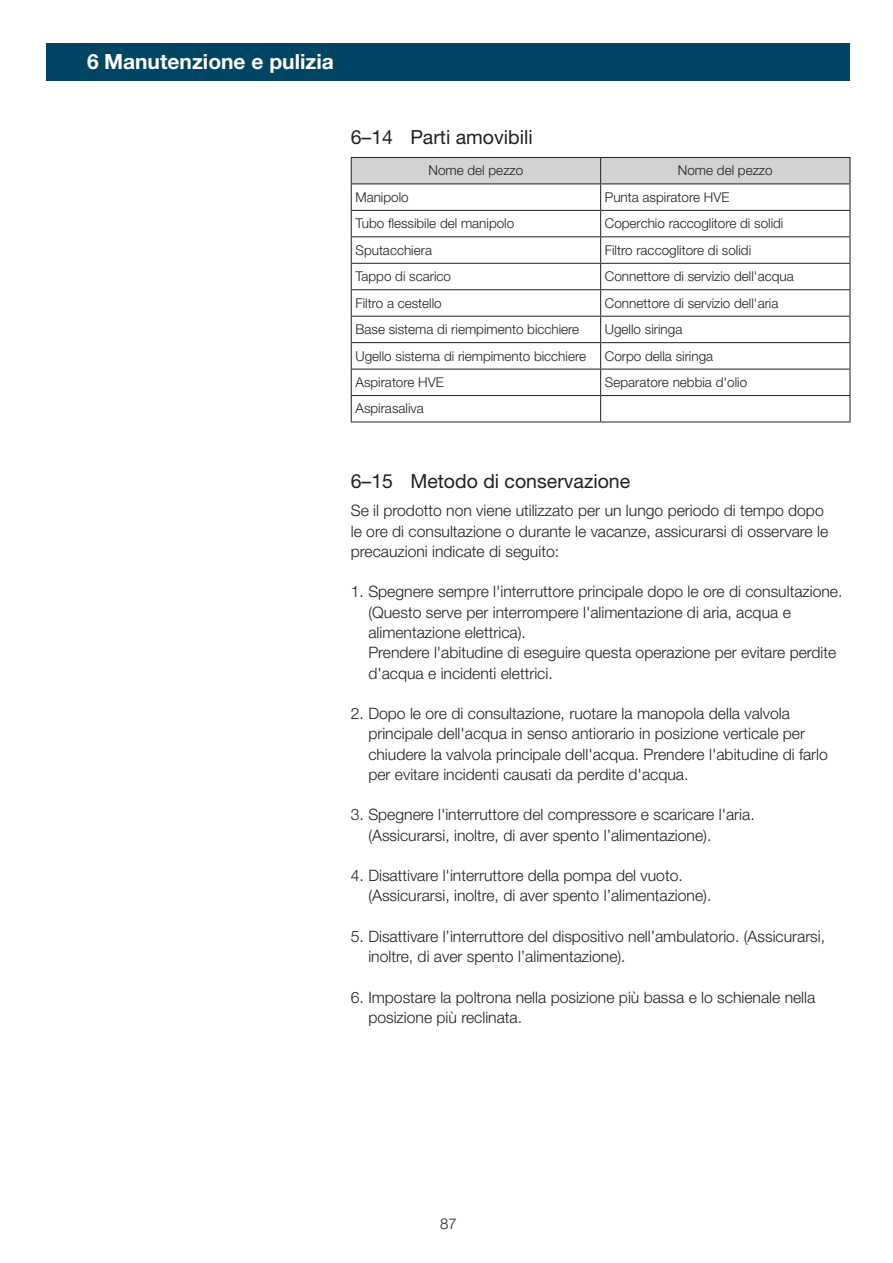
<style>
.page{position:relative;width:893px;height:1263px;background:#fff}
.page>*{position:absolute;margin:0;border:0;box-sizing:border-box;transform-origin:0 0}
.t1{font:700 21px "Helvetica Neue LT Pro";color:#fff}
.t2{font:19.5px "Helvetica Neue LT Pro";color:#231f20}
.t3{font:300 15.75px/20.2px "Helvetica Neue LT Pro";color:#231f20}
.t4{font:300 15px "Helvetica Neue LT Pro";color:#231f20}
.t5{font:300 13.5px "Helvetica Neue LT Pro";color:#231f20}
</style>
<div class="page">
<div style="left:47px;top:43px;width:803px;height:38px;background:#004563"></div>
<svg style="left:351px;top:157px;width:500px;height:265px"></svg>
<hr style="left:351px;top:422px;width:250px;height:1px;background:#231f20">
<hr style="left:601px;top:422px;width:249px;height:1px;background:#231f20">
<h1 class="t1" style="left:87px;top:48px;width:248px">6 Manutenzione e pulizia</h1>
<p class="t2" style="left:351px;top:125px;width:183px">6–14 Parti amovibili</p>
<p class="t5" style="left:429px;top:162px;width:96px">Nome del pezzo</p>
<p class="t5" style="left:678px;top:162px;width:96px">Nome del pezzo</p>
<p class="t5" style="left:355px;top:189px;width:55px">Manipolo</p>
<p class="t5" style="left:605px;top:189px;width:126px">Punta aspiratore HVE</p>
<p class="t5" style="left:355px;top:215px;width:160px">Tubo flessibile del manipolo</p>
<p class="t5" style="left:605px;top:215px;width:180px">Coperchio raccoglitore di solidi</p>
<p class="t5" style="left:355px;top:242px;width:78px">Sputacchiera</p>
<p class="t5" style="left:605px;top:242px;width:148px">Filtro raccoglitore di solidi</p>
<p class="t5" style="left:355px;top:268px;width:97px">Tappo di scarico</p>
<p class="t5" style="left:605px;top:268px;width:190px">Connettore di servizio dell'acqua</p>
<p class="t5" style="left:355px;top:295px;width:88px">Filtro a cestello</p>
<p class="t5" style="left:605px;top:295px;width:175px">Connettore di servizio dell'aria</p>
<p class="t5" style="left:355px;top:321px;width:225px">Base sistema di riempimento bicchiere</p>
<p class="t5" style="left:605px;top:321px;width:79px">Ugello siringa</p>
<p class="t5" style="left:355px;top:347px;width:232px">Ugello sistema di riempimento bicchiere</p>
<p class="t5" style="left:605px;top:347px;width:110px">Corpo della siringa</p>
<p class="t5" style="left:355px;top:374px;width:90px">Aspiratore HVE</p>
<p class="t5" style="left:605px;top:374px;width:144px">Separatore nebbia d'olio</p>
<p class="t5" style="left:355px;top:400px;width:70px">Aspirasaliva</p>
<p class="t2" style="left:351px;top:469px;width:281px">6–15 Metodo di conservazione</p>
<p class="t3" style="left:351px;top:500px;width:479px">Se il prodotto non viene utilizzato per un lungo periodo di tempo dopo le ore di consultazione o durante le vacanze, assicurarsi di osservare le precauzioni indicate di seguito:</p>
<p class="t3" style="left:368px;top:581px;width:476px;text-indent:-18px">1. Spegnere sempre l'interruttore principale dopo le ore di consultazione. (Questo serve per interrompere l'alimentazione di aria, acqua e alimentazione elettrica).<br>Prendere l'abitudine di eseguire questa operazione per evitare perdite d'acqua e incidenti elettrici.</p>
<p class="t3" style="left:368px;top:703px;width:461px;text-indent:-18px">2. Dopo le ore di consultazione, ruotare la manopola della valvola principale dell'acqua in senso antiorario in posizione verticale per chiudere la valvola principale dell'acqua. Prendere l'abitudine di farlo per evitare incidenti causati da perdite d'acqua.</p>
<p class="t3" style="left:368px;top:804px;width:388px;text-indent:-18px">3. Spegnere l'interruttore del compressore e scaricare l'aria. (Assicurarsi, inoltre, di aver spento l’alimentazione).</p>
<p class="t3" style="left:368px;top:865px;width:345px;text-indent:-18px">4. Disattivare l'interruttore della pompa del vuoto. (Assicurarsi, inoltre, di aver spento l’alimentazione).</p>
<p class="t3" style="left:368px;top:926px;width:458px;text-indent:-18px">5. Disattivare l’interruttore del dispositivo nell’ambulatorio. (Assicurarsi, inoltre, di aver spento l’alimentazione).</p>
<p class="t3" style="left:368px;top:986px;width:448px;text-indent:-18px">6. Impostare la poltrona nella posizione più bassa e lo schienale nella posizione più reclinata.</p>
<p class="t4" style="left:440px;top:1214px;width:18px">87</p>
</div>
